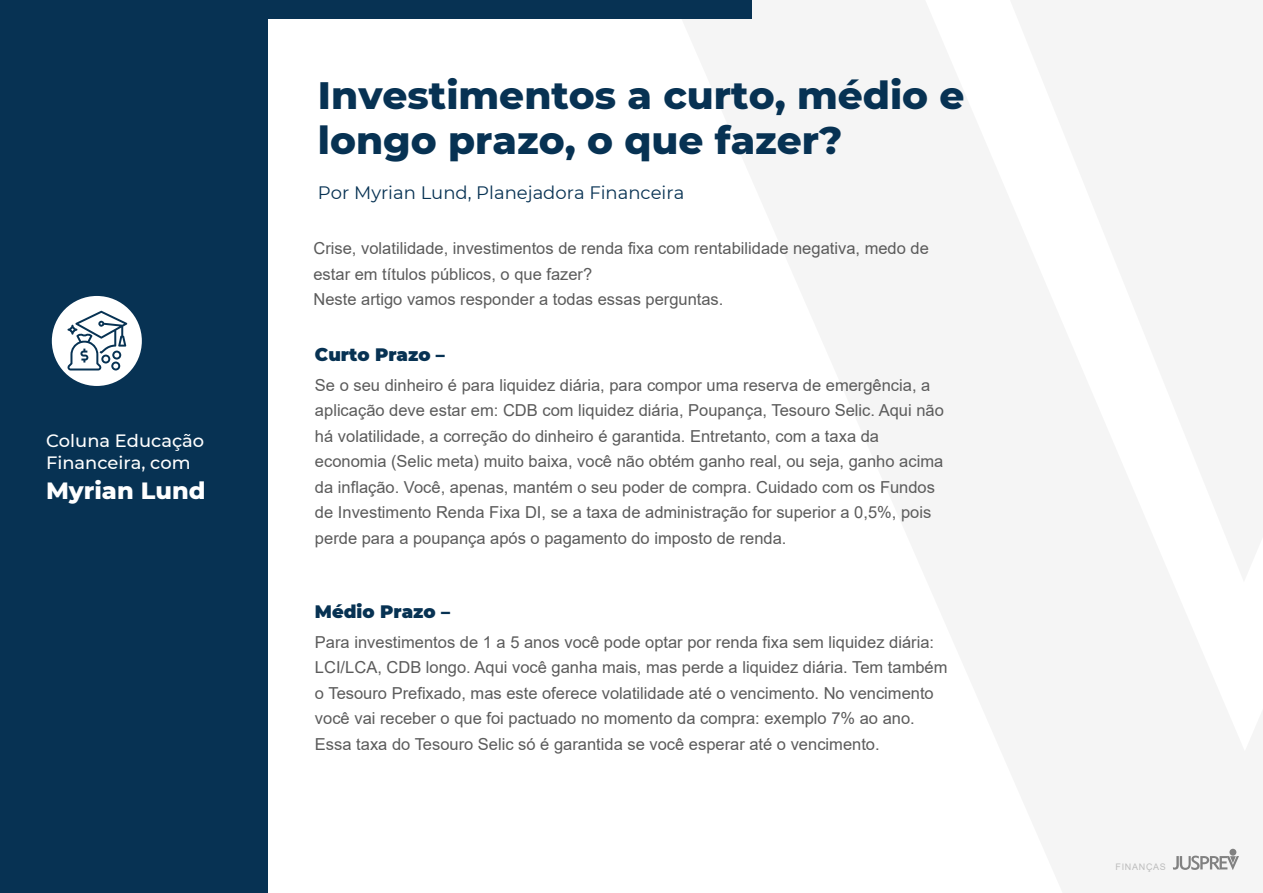
<style>
.page{position:relative;width:1263px;height:893px;background:#fff}
.page>*{position:absolute;margin:0;border:0;box-sizing:border-box;transform-origin:0 0}
.t1{font:800 39px/44.8px "Montserrat";color:#073253}
.t2{font:800 24px "Montserrat";color:#fff}
.t3{font:18px "Montserrat";color:#073253}
.t4{font:900 18px "Montserrat";color:#073253}
.t5{font:500 17.85px/21.5px "Montserrat";color:#fff}
.t6{font:16.5px/25.5px "Arial";color:#5b5b5b}
.t7{font:9px "Arial";letter-spacing:.08em;color:#bdbdbd}
</style>
<div class="page">
<div style="left:0;top:0;width:268px;height:893px;background:#073253"></div>
<div style="left:1229px;top:849px;width:7px;height:7px;background:#818181;border-radius:50%"></div>
<svg style="left:1173px;top:856px;width:66px;height:14px"></svg>
<div style="left:110px;top:0;width:641px;height:19px;background:#073253"></div>
<div style="left:52px;top:296px;width:90px;height:90px;background:#fff;border-radius:50%"></div>
<svg style="left:67px;top:311px;width:60px;height:59px"></svg>
<p class="t5" style="left:46px;top:430px;width:160px">Coluna Educação<br>Financeira, com</p>
<h2 class="t2" style="left:46px;top:473px;width:161px">Myrian Lund</h2>
<h1 class="t1" style="left:318px;top:70px;width:648px">Investimentos a curto, médio e longo prazo, o que fazer?</h1>
<p class="t3" style="left:318px;top:180px;width:368px">Por Myrian Lund, Planejadora Financeira</p>
<p class="t6" style="left:313px;top:235px;width:617px">Crise, volatilidade, investimentos de renda fixa com rentabilidade negativa, medo de estar em títulos públicos, o que fazer?<br>Neste artigo vamos responder a todas essas perguntas.</p>
<p class="t4" style="left:315px;top:341px;width:131px">Curto Prazo –</p>
<p class="t6" style="left:315px;top:372px;width:630px">Se o seu dinheiro é para liquidez diária, para compor uma reserva de emergência, a aplicação deve estar em: CDB com liquidez diária, Poupança, Tesouro Selic. Aqui não há volatilidade, a correção do dinheiro é garantida. Entretanto, com a taxa da economia (Selic meta) muito baixa, você não obtém ganho real, ou seja, ganho acima da inflação. Você, apenas, mantém o seu poder de compra. Cuidado com os Fundos de Investimento Renda Fixa DI, se a taxa de administração for superior a 0,5%, pois perde para a poupança após o pagamento do imposto de renda.</p>
<p class="t4" style="left:315px;top:598px;width:137px">Médio Prazo –</p>
<p class="t6" style="left:315px;top:629px;width:634px">Para investimentos de 1 a 5 anos você pode optar por renda fixa sem liquidez diária:<br>LCI/LCA, CDB longo. Aqui você ganha mais, mas perde a liquidez diária. Tem também o Tesouro Prefixado, mas este oferece volatilidade até o vencimento. No vencimento você vai receber o que foi pactuado no momento da compra: exemplo 7% ao ano.<br>Essa taxa do Tesouro Selic só é garantida se você esperar até o vencimento.</p>
<p class="t7" style="left:1115px;top:861px;width:52px">FINANÇAS</p>
</div>
